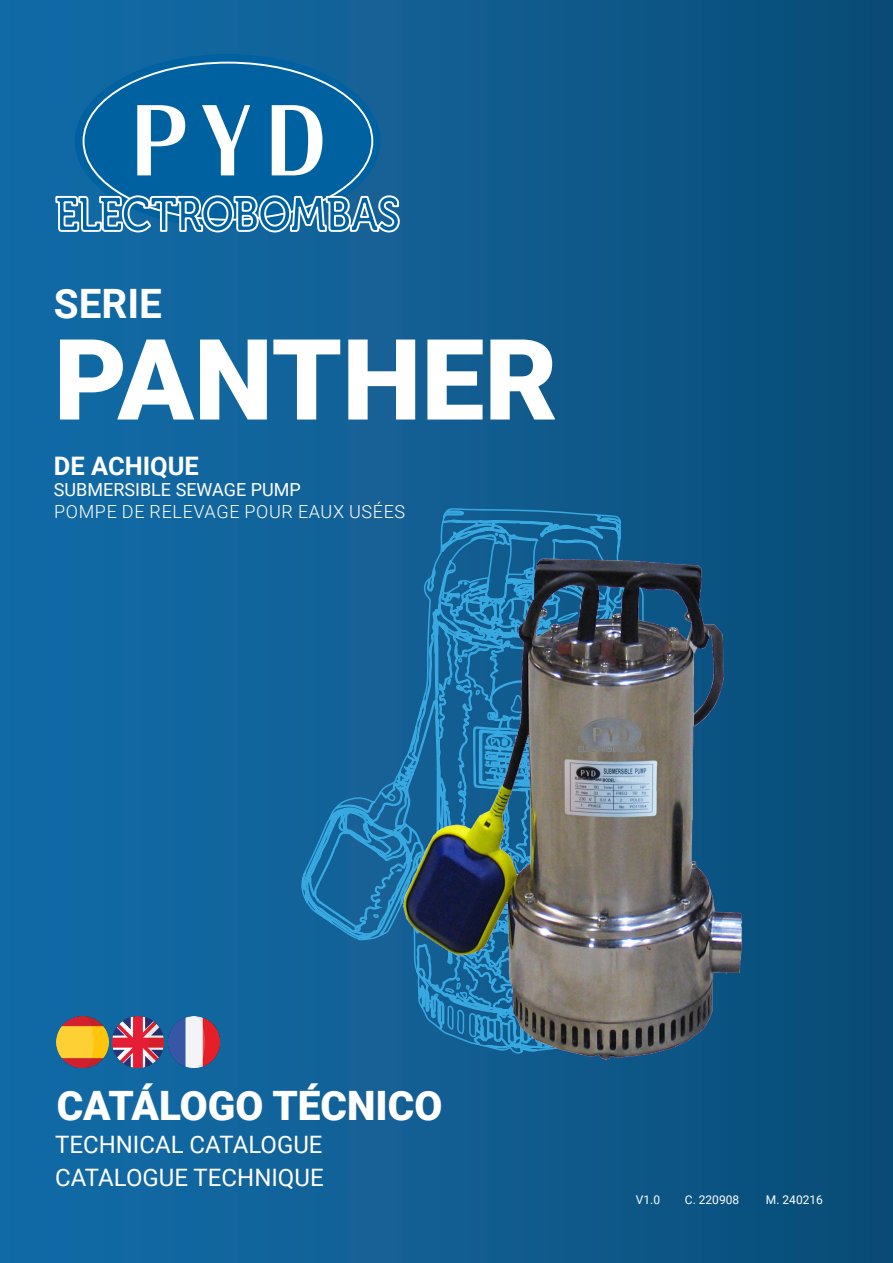
<style>
.page{position:relative;width:893px;height:1263px;background:#fff}
.page>*{position:absolute;margin:0;border:0;box-sizing:border-box;transform-origin:0 0}
.t1{font:900 112.5px "Roboto";color:#fff}
.t2{font:900 40.5px "Roboto";color:#fff}
.t3{font:700 40.5px "Roboto";color:#fff}
.t4{font:700 25.5px "Roboto";color:#fff}
.t5{font:24px "Roboto";color:#fff}
.t6{font:300 18px "Roboto";letter-spacing:.035em;color:#fff}
.t7{font:18px "Roboto";color:#fff}
.t8{font:12px "Roboto";color:#fff}
</style>
<div class="page">
<div style="left:0;top:0;width:893px;height:1263px;background:linear-gradient(to right,#146daa,#0a4d78)"></div>
<svg style="left:300px;top:508px;width:368px;height:691px;background:#115d91"></svg>
<svg style="left:304px;top:374px;width:382px;height:770px;background:#125f93"></svg>
<svg style="left:345px;top:597px;width:46px;height:355px;background:#1b699e"></svg>
<img style="left:57px;top:1016px;width:51px;height:51px">
<img style="left:168px;top:1016px;width:51px;height:51px">
<img style="left:112px;top:1016px;width:52px;height:51px">
<div style="left:75px;top:54px;width:305px;height:174px;background:#0061a0;border-radius:50%"></div>
<svg style="left:137px;top:105px;width:48px;height:70px"></svg>
<svg style="left:202px;top:105px;width:48px;height:70px"></svg>
<svg style="left:272px;top:105px;width:50px;height:70px"></svg>
<svg style="left:55px;top:194px;width:345px;height:39px"></svg>
<img style="left:391px;top:547px;width:363px;height:532px">
<p class="t3" style="left:54px;top:275px;width:110px">SERIE</p>
<p class="t1" style="left:54px;top:301px;width:505px">PANTHER</p>
<p class="t4" style="left:54px;top:448px;width:147px">DE ACHIQUE</p>
<p class="t7" style="left:54px;top:477px;width:248px">SUBMERSIBLE SEWAGE PUMP</p>
<p class="t6" style="left:54px;top:499px;width:352px">POMPE DE RELEVAGE POUR EAUX USÉES</p>
<p class="t2" style="left:57px;top:1077px;width:387px">CATÁLOGO TÉCNICO</p>
<p class="t5" style="left:55px;top:1128px;width:269px">TECHNICAL CATALOGUE</p>
<p class="t5" style="left:55px;top:1160px;width:270px">CATALOGUE TECHNIQUE</p>
<p class="t8" style="left:636px;top:1191px;width:26px">V1.0</p>
<p class="t8" style="left:685px;top:1191px;width:56px">C. 220908</p>
<p class="t8" style="left:766px;top:1191px;width:59px">M. 240216</p>
</div>
